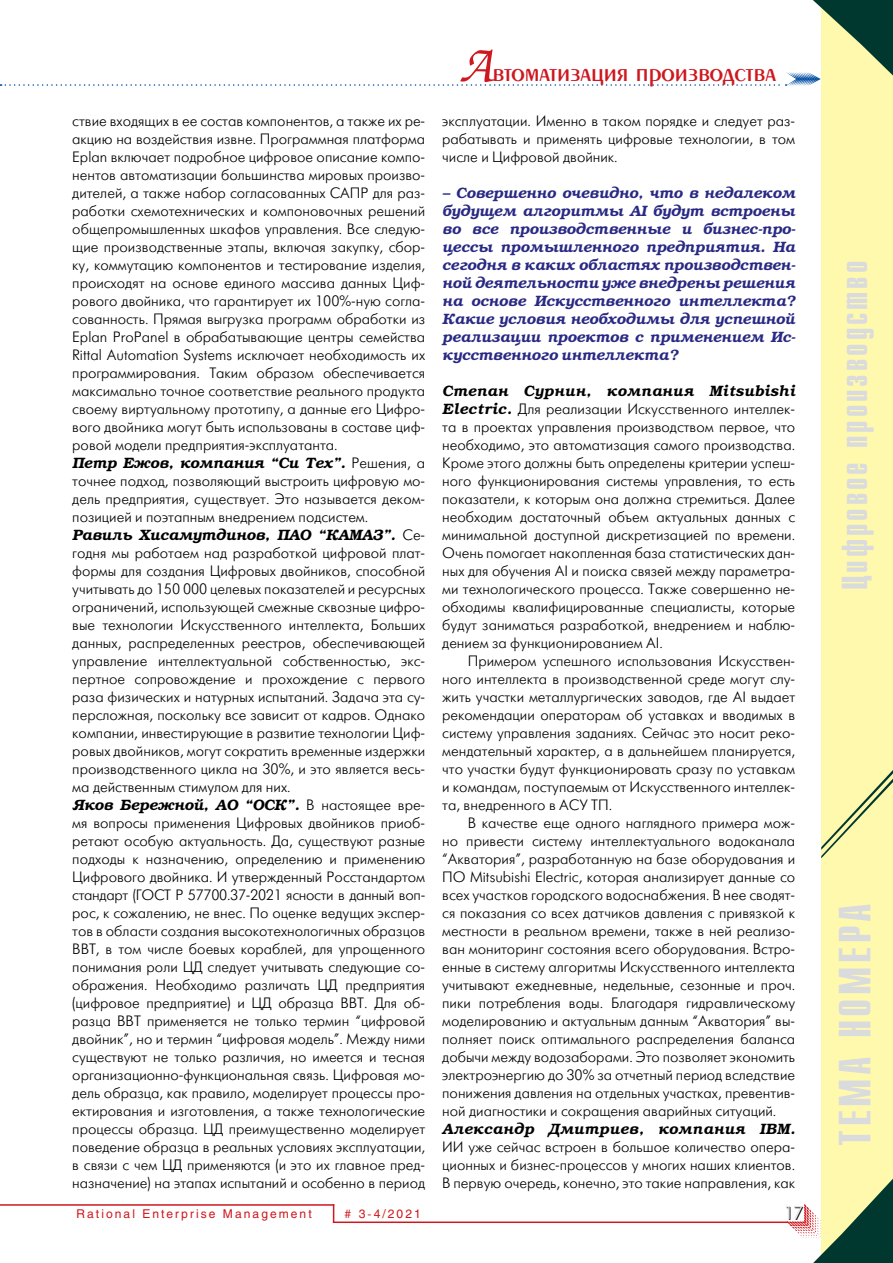
<style>
.page{position:relative;width:893px;height:1263px;background:#fff}
.page>*{position:absolute;margin:0;border:0;box-sizing:border-box;transform-origin:0 0}
.t1{font:700 45px "Compact C";letter-spacing:.08em;color:#dadbdc}
.t2{font:700 36px "Compact C";letter-spacing:.08em;color:#dadbdc}
.t3{font:27px "Penta Demi";color:#ce171e}
.t4{font:18px "Futuris Shadow C";color:#000}
.t5{font:15px/18px "Futuris Light C";color:#000;text-align:justify}
.t6{font:italic 600 15px/18px "Bookman C";color:#292984;text-align:justify}
.t7{font:italic 600 15px "Bookman C";color:#000}
.t8{font:italic 600 15px "Bookman C";letter-spacing:.025em;color:#000}
.t9{font:12px "Helios";letter-spacing:.17em;color:#ce171e}
.s1{font-family:"Futuris Light C";font-weight:400;font-style:normal}
.s2{font-family:"Zapf Chancery C";font-size:54px}
.s3{font-family:"Bookman C";font-weight:600;font-style:italic}
</style>
<div class="page">
<hr style="left:0;top:1204px;width:334px;height:2px;background:#ce171e">
<svg style="left:333px;top:1206px;width:1px;height:15px"></svg>
<hr style="left:333px;top:1221px;width:455px;height:2px;background:#ce171e">
<div style="left:821px;top:0;width:72px;height:1263px;background:#fff9ae"></div>
<svg style="left:821px;top:770px;width:72px;height:88px"></svg>
<svg style="left:0;top:0;width:893px;height:86px"></svg>
<svg style="left:787px;top:1178px;width:106px;height:85px"></svg>
<p class="t5" style="left:72px;top:112px;width:354px">ствие входящих в ее состав компонентов, а также их ре&shy;акцию на воздействия извне. Программная платформа Eplan включает подробное цифровое описание компо&shy;нентов автоматизации большинства мировых произво&shy;дителей, а также набор согласованных САПР для раз&shy;работки схемотехнических и компоновочных решений общепромышленных шкафов управления. Все следую&shy;щие производственные этапы, включая закупку, сбор&shy;ку, коммутацию компонентов и тестирование изделия, происходят на основе единого массива данных Циф&shy;рового двойника, что гарантирует их 100%-ную согла&shy;сованность. Прямая выгрузка программ обработки из Eplan ProPanel в обрабатывающие центры семейства Rittal Automation Systems исключает необходимость их программирования. Таким образом обеспечивается максимально точное соответствие реального продукта своему виртуальному прототипу, а данные его Цифро&shy;вого двойника могут быть использованы в составе циф&shy;ровой модели предприятия-эксплуатанта.</p>
<p class="t7" style="left:72px;top:454px;width:354px">Петр Ежов, компания “Си Тех”. <span class="s1">Решения, а</span></p>
<p class="t5" style="left:72px;top:472px;width:354px">точнее подход, позволяющий выстроить цифровую мо&shy;дель предприятия, существует. Это называется деком&shy;позицией и поэтапным внедрением подсистем.</p>
<p class="t7" style="left:72px;top:526px;width:354px">Равиль Хисамутдинов, ПАО “КАМАЗ”. <span class="s1">Се-</span></p>
<p class="t5" style="left:72px;top:544px;width:354px">годня мы работаем над разработкой цифровой плат&shy;формы для создания Цифровых двойников, способной учитывать до 150 000 целевых показателей и ресурсных ограничений, использующей смежные сквозные цифро&shy;вые технологии Искусственного интеллекта, Больших данных, распределенных реестров, обеспечивающей управление интеллектуальной собственностью, экс&shy;пертное сопровождение и прохождение с первого раза физических и натурных испытаний. Задача эта су&shy;персложная, поскольку все зависит от кадров. Однако компании, инвестирующие в развитие технологии Циф&shy;ровых двойников, могут сократить временные издержки производственного цикла на 30%, и это является весь&shy;ма действенным стимулом для них.</p>
<p class="t7" style="left:72px;top:796px;width:354px">Яков Бережной, АО “ОСК”. <span class="s1">В настоящее вре-</span></p>
<p class="t5" style="left:72px;top:814px;width:354px">мя вопросы применения Цифровых двойников приоб&shy;ретают особую актуальность. Да, существуют разные подходы к назначению, определению и применению Цифрового двойника. И утвержденный Росстандартом стандарт (ГОСТ Р 57700.37-2021 ясности в данный воп&shy;рос, к сожалению, не внес. По оценке ведущих экспер&shy;тов в области создания высокотехнологичных образцов ВВТ, в том числе боевых кораблей, для упрощенного понимания роли ЦД следует учитывать следующие со&shy;ображения. Необходимо различать ЦД предприятия (цифровое предприятие) и ЦД образца ВВТ. Для об&shy;разца ВВТ применяется не только термин “цифровой двойник”, но и термин “цифровая модель”. Между ними существуют не только различия, но имеется и тесная организационно-функциональная связь. Цифровая мо&shy;дель образца, как правило, моделирует процессы про&shy;ектирования и изготовления, а также технологические процессы образца. ЦД преимущественно моделирует поведение образца в реальных условиях эксплуатации, в связи с чем ЦД применяются (и это их главное пред&shy;назначение) на этапах испытаний и особенно в период</p>
<p class="t9" style="left:77px;top:1207px;width:237px">Rational Enterprise Management</p>
<p class="t9" style="left:345px;top:1207px;width:78px"># 3-4/2021</p>
<h3 class="t3" style="left:459px;top:59px;width:319px"><span class="s2">А</span>втоматизация производства</h3>
<p class="t5" style="left:442px;top:112px;width:354px">эксплуатации. Именно в таком порядке и следует раз&shy;рабатывать и применять цифровые технологии, в том числе и Цифровой двойник.</p>
<p class="t6" style="left:442px;top:184px;width:355px">– Совершенно очевидно, что в недалеком будущем алгоритмы AI будут встроены во все производственные и бизнес-про&shy;цессы промышленного предприятия. На сегодня в каких областях производствен&shy;ной деятельности уже внедрены решения на основе Искусственного интеллекта?<br>Какие условия необходимы для успешной реализации проектов с применением Ис&shy;кусственного интеллекта?</p>
<p class="t8" style="left:442px;top:382px;width:354px">Степан Сурнин, компания Mitsubishi</p>
<p class="t5" style="left:442px;top:400px;width:354px"><span class="s3">Electric.</span> Для реализации Искусственного интеллек&shy;та в проектах управления производством первое, что необходимо, это автоматизация самого производства.<br>Кроме этого должны быть определены критерии успеш&shy;ного функционирования системы управления, то есть показатели, к которым она должна стремиться. Далее необходим достаточный объем актуальных данных с минимальной доступной дискретизацией по времени.<br>Очень помогает накопленная база статистических дан&shy;ных для обучения AI и поиска связей между параметра&shy;ми технологического процесса. Также совершенно не&shy;обходимы квалифицированные специалисты, которые будут заниматься разработкой, внедрением и наблю&shy;дением за функционированием AI.</p>
<p class="t5" style="left:442px;top:652px;width:354px;text-indent:26px">Примером успешного использования Искусствен&shy;ного интеллекта в производственной среде могут слу&shy;жить участки металлургических заводов, где AI выдает рекомендации операторам об уставках и вводимых в систему управления заданиях. Сейчас это носит реко&shy;мендательный характер, а в дальнейшем планируется, что участки будут функционировать сразу по уставкам и командам, поступаемым от Искусственного интеллек&shy;та, внедренного в АСУ ТП.</p>
<p class="t5" style="left:442px;top:814px;width:354px;text-indent:26px">В качестве еще одного наглядного примера мож&shy;но привести систему интеллектуального водоканала “Акватория”, разработанную на базе оборудования и ПО Mitsubishi Electric, которая анализирует данные со всех участков городского водоснабжения. В нее сводят&shy;ся показания со всех датчиков давления с привязкой к местности в реальном времени, также в ней реализо&shy;ван мониторинг состояния всего оборудования. Встро&shy;енные в систему алгоритмы Искусственного интеллекта учитывают ежедневные, недельные, сезонные и проч. пики потребления воды. Благодаря гидравлическому моделированию и актуальным данным “Акватория” вы&shy;полняет поиск оптимального распределения баланса добычи между водозаборами. Это позволяет экономить электроэнергию до 30% за отчетный период вследствие понижения давления на отдельных участках, превентив&shy;ной диагностики и сокращения аварийных ситуаций.</p>
<p class="t8" style="left:442px;top:1120px;width:354px">Александр Дмитриев, компания IBM.</p>
<p class="t5" style="left:442px;top:1138px;width:354px">ИИ уже сейчас встроен в большое количество опера&shy;ционных и бизнес-процессов у многих наших клиентов.<br>В первую очередь, конечно, это такие направления, как</p>
<p class="t4" style="left:784px;top:1204px;width:21px">17</p>
<h2 class="t2" style="left:837px;top:590px;width:331px;rotate:-90deg">Цифровое производство</h2>
<h1 class="t1" style="left:833px;top:1145px;width:244px;rotate:-90deg">ТЕМА НОМЕРА</h1>
</div>
